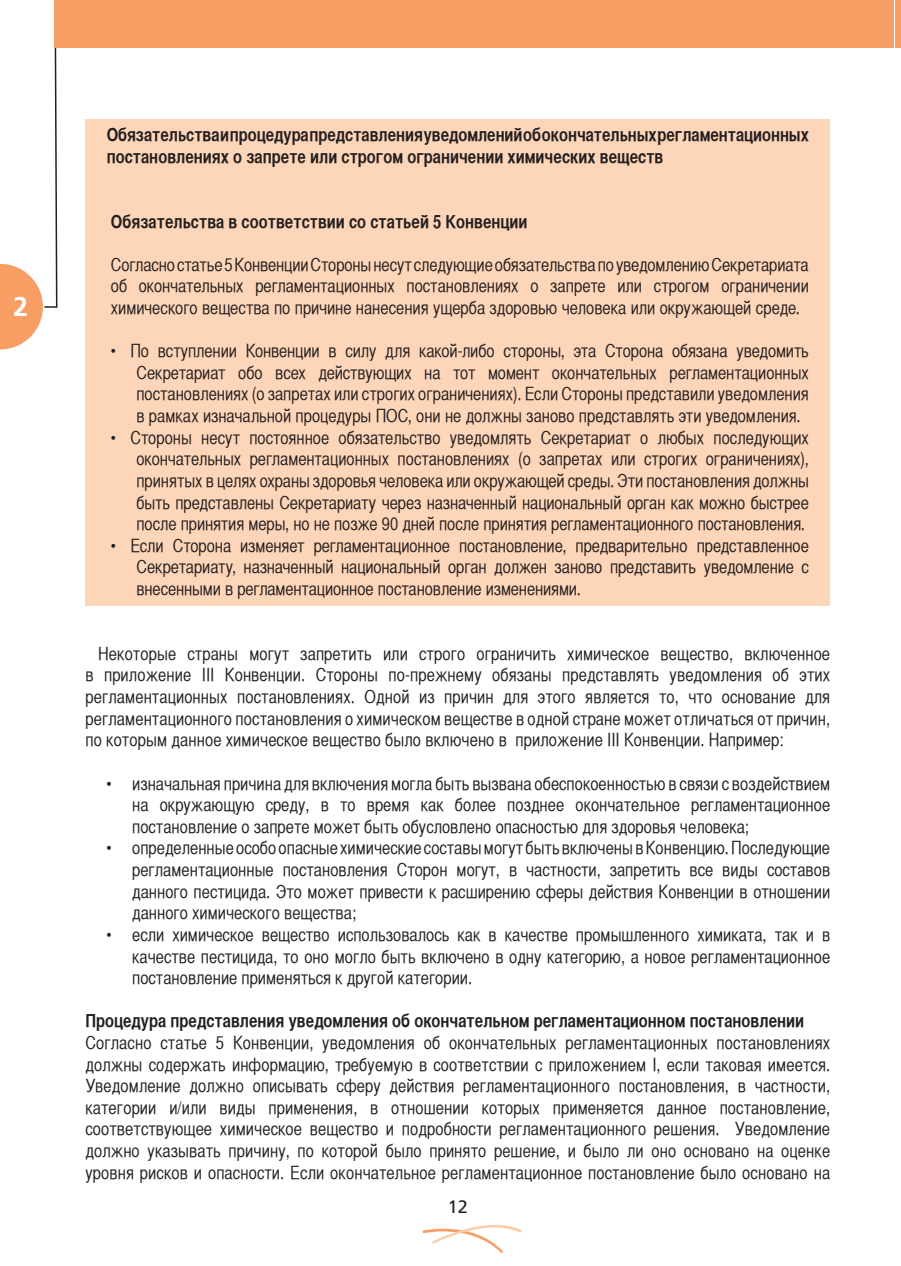
<style>
.page{position:relative;width:901px;height:1266px;background:#fff}
.page>*{position:absolute;margin:0;border:0;box-sizing:border-box;transform-origin:0 0}
.t1{font:700 27px "Frutiger";color:#fff}
.t2{font:18px/21.6px "Helvetica CY Plain";color:#231f20;text-align:justify}
.t3{font:18px/21.6px "Helvetica CY Bold";color:#231f20}
.t4{font:18px "Frutiger";color:#231f20}
</style>
<div class="page">
<svg style="left:0;top:45px;width:58px;height:305px"></svg>
<div style="left:9px;top:294px;width:24px;height:24px;background:#f89e64"></div>
<div style="left:55px;top:0;width:838px;height:47px;background:#f89e64"></div>
<svg style="left:422px;top:1224px;width:100px;height:29px"></svg>
<div style="left:894px;top:0;width:6px;height:47px;background:#f89e64"></div>
<div style="left:85px;top:119px;width:744px;height:486px;background:#fdd5b8"></div>
<h1 class="t1" style="left:13px;top:295px;width:17px">2</h1>
<p class="t3" style="left:107px;top:126px;width:703px">Обязательстваипроцедурапредставленияуведомленийобокончательныхрегламентационных постановлениях о запрете или строгом ограничении химических веществ</p>
<p class="t3" style="left:111px;top:212px;width:418px">Обязательства в соответствии со статьей 5 Конвенции</p>
<p class="t2" style="left:111px;top:255px;width:699px">Согласностатье 5 КонвенцииСторонынесут следующиеобязательствапоуведомлениюСекретариата об окончательных регламентационных постановлениях о запрете или строгом ограничении химического вещества по причине нанесения ущерба здоровью человека или окружающей среде.</p>
<p class="t2" style="left:136px;top:342px;width:673px;text-indent:-25px">• По вступлении Конвенции в силу для какой-либо стороны, эта Сторона обязана уведомить Секретариат обо всех действующих на тот момент окончательных регламентационных постановлениях (о запретах или строгих ограничениях). Если Стороны представили уведомления в рамках изначальной процедуры ПОС, они не должны заново представлять эти уведомления.</p>
<p class="t2" style="left:136px;top:428px;width:674px;text-indent:-25px">• Стороны несут постоянное обязательство уведомлять Секретариат о любых последующих окончательных регламентационных постановлениях (о запретах или строгих ограничениях), принятых в целях охраны здоровья человека или окружающей среды. Эти постановления должны быть представлены Секретариату через назначенный национальный орган как можно быстрее после принятия меры, но не позже 90 дней после принятия регламентационного постановления.</p>
<p class="t2" style="left:136px;top:536px;width:674px;text-indent:-26px">• Если Сторона изменяет регламентационное постановление, предварительно представленное Секретариату, назначенный национальный орган должен заново представить уведомление с внесенными в регламентационное постановление изменениями.</p>
<p class="t2" style="left:85px;top:644px;width:746px;text-indent:13px">Некоторые страны могут запретить или строго ограничить химическое вещество, включенное в приложение III Конвенции. Стороны по-прежнему обязаны представлять уведомления об этих регламентационных постановлениях. Одной из причин для этого является то, что основание для регламентационного постановления о химическом веществе в одной стране может отличаться от причин, по которым данное химическое вещество было включено в приложение III Конвенции. Например:</p>
<p class="t2" style="left:132px;top:774px;width:699px;text-indent:-25px">• изначальная причина для включения могла быть вызвана обеспокоенностью в связи с воздействием на окружающую среду, в то время как более позднее окончательное регламентационное постановление о запрете может быть обусловлено опасностью для здоровья человека;</p>
<p class="t2" style="left:132px;top:838px;width:699px;text-indent:-26px">• определенные особо опасные химические составымогут быть включенывКонвенцию. Последующие регламентационные постановления Сторон могут, в частности, запретить все виды составов данного пестицида. Это может привести к расширению сферы действия Конвенции в отношении данного химического вещества;</p>
<p class="t2" style="left:132px;top:925px;width:699px;text-indent:-26px">• если химическое вещество использовалось как в качестве промышленного химиката, так и в качестве пестицида, то оно могло быть включено в одну категорию, а новое регламентационное постановление применяться к другой категории.</p>
<p class="t3" style="left:85px;top:1011px;width:720px">Процедура представления уведомления об окончательном регламентационном постановлении</p>
<p class="t2" style="left:85px;top:1033px;width:746px">Согласно статье 5 Конвенции, уведомления об окончательных регламентационных постановлениях должны содержать информацию, требуемую в соответствии с приложением I, если таковая имеется.<br>Уведомление должно описывать сферу действия регламентационного постановления, в частности, категории и/или виды применения, в отношении которых применяется данное постановление, соответствующее химическое вещество и подробности регламентационного решения. Уведомление должно указывать причину, по которой было принято решение, и было ли оно основано на оценке уровня рисков и опасности. Если окончательное регламентационное постановление было основано на</p>
<p class="t4" style="left:447px;top:1199px;width:22px">12</p>
</div>
